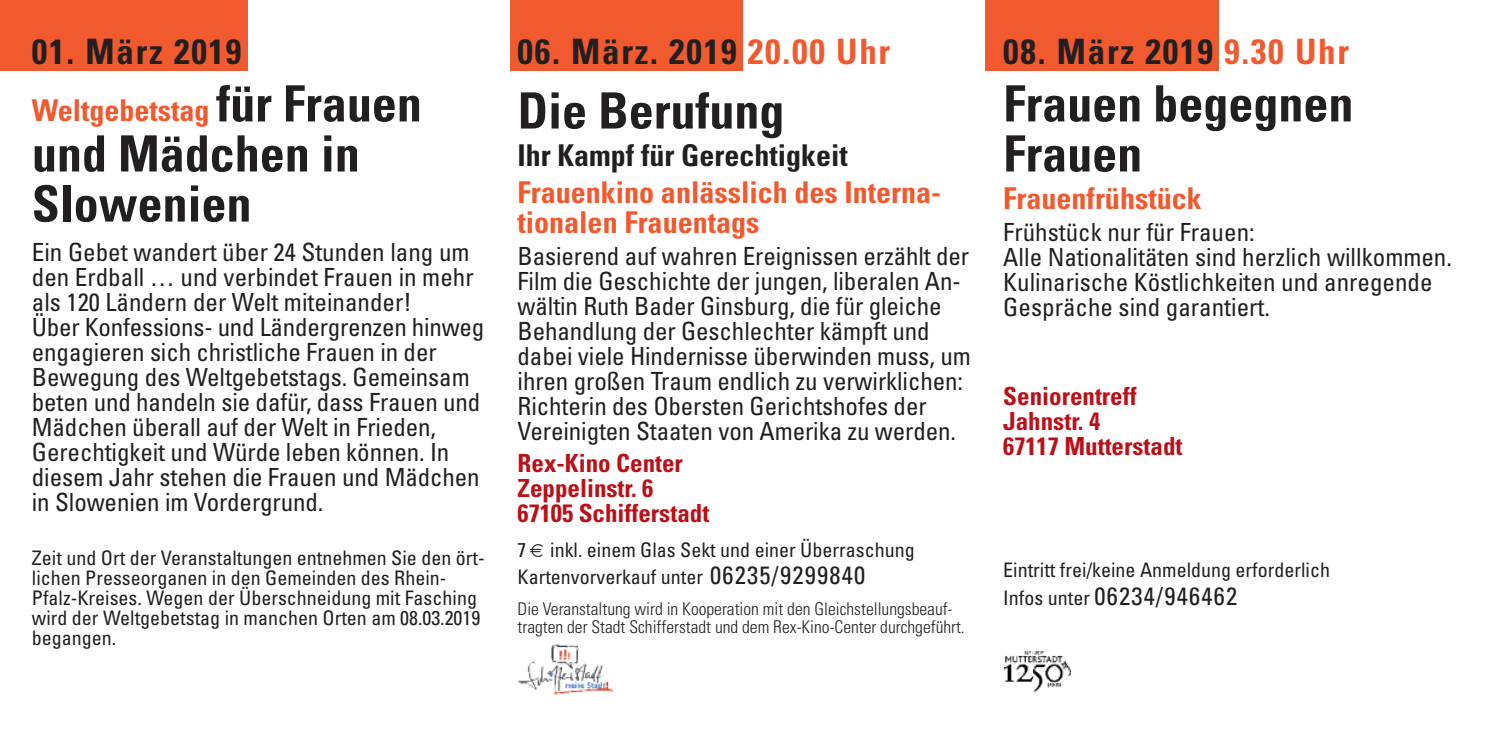
<style>
.page{position:relative;width:1489px;height:745px;background:#fff}
.page>*{position:absolute;margin:0;border:0;box-sizing:border-box;transform-origin:0 0}
.t1{font:700 condensed 50px/50px "Univers";color:#231f20}
.t2{font:700 condensed 35px "Univers";letter-spacing:.05em;color:#231f20}
.t3{font:700 condensed 30px/30px "Univers";color:#f1592f}
.t4{font:700 condensed 30px "Univers";color:#231f20}
.t5{font:condensed 25px/25px "Univers";letter-spacing:-.005em;color:#231f20}
.t6{font:700 condensed 25px/25px "Univers";color:#bb1018}
.t7{font:condensed 25px "Univers";letter-spacing:.05em;color:#231f20}
.t8{font:condensed 20px/20px "Univers";color:#231f20}
.t9{font:300 condensed 17.5px/17.5px "Univers";color:#231f20}
.s1{font-size:50px;color:#231f20}
.s2{color:#f1592f}
.s3{font-size:25px}
.s4{font-size:20px}
</style>
<div class="page">
<div style="left:0;top:0;width:247px;height:71px;background:#f1592f"></div>
<div style="left:510px;top:0;width:232px;height:71px;background:#f1592f"></div>
<div style="left:985px;top:0;width:234px;height:71px;background:#f1592f"></div>
<img style="left:1004px;top:651px;width:66px;height:42px">
<img style="left:518px;top:644px;width:94px;height:51px">
<h2 class="t2" style="left:32px;top:39px;width:211px">01. März 2019</h2>
<p class="t3" style="left:32px;top:98px;width:391px">Weltgebetstag <span class="s1">für Frauen</span></p>
<h1 class="t1" style="left:32px;top:133px;width:329px">und Mädchen in<br>Slowenien</h1>
<p class="t5" style="left:32px;top:241px;width:454px">Ein Gebet wandert über 24 Stunden lang um den Erdball … und verbindet Frauen in mehr als 120 Ländern der Welt miteinander!<br>Über Konfessions- und Ländergrenzen hinweg engagieren sich christliche Frauen in der Bewegung des Weltgebetstags. Gemeinsam beten und handeln sie dafür, dass Frauen und Mädchen überall auf der Welt in Frieden, Gerechtigkeit und Würde leben können. In diesem Jahr stehen die Frauen und Mädchen in Slowenien im Vordergrund.</p>
<p class="t8" style="left:32px;top:549px;width:454px">Zeit und Ort der Veranstaltungen entnehmen Sie den ört&shy;lichen Presseorganen in den Gemeinden des Rhein-Pfalz-Kreises. Wegen der Überschneidung mit Fasching wird der Weltgebetstag in manchen Orten am 08.03.2019 begangen.</p>
<h2 class="t2" style="left:517px;top:39px;width:374px">06. März. 2019 <span class="s2">20.00 Uhr</span></h2>
<h1 class="t1" style="left:517px;top:90px;width:268px">Die Berufung</h1>
<p class="t4" style="left:517px;top:144px;width:331px">Ihr Kampf für Gerechtigkeit</p>
<p class="t3" style="left:517px;top:179px;width:425px">Frauenkino anlässlich des Interna&shy;tionalen Frauentags</p>
<p class="t5" style="left:517px;top:245px;width:454px">Basierend auf wahren Ereignissen erzählt der Film die Geschichte der jungen, liberalen An&shy;wältin Ruth Bader Ginsburg, die für gleiche Behandlung der Geschlechter kämpft und dabei viele Hindernisse überwinden muss, um ihren großen Traum endlich zu verwirklichen:<br>Richterin des Obersten Gerichtshofes der Vereinigten Staaten von Amerika zu werden.</p>
<p class="t6" style="left:517px;top:452px;width:193px">Rex-Kino Center<br>Zeppelinstr. 6<br>67105 Schifferstadt</p>
<p class="t8" style="left:517px;top:537px;width:398px;line-height:27px">7 inkl. einem Glas Sekt und einer Überraschung<br>Kartenvorverkauf unter <span class="s3">06235/9299840</span></p>
<p class="t9" style="left:517px;top:601px;width:449px">Die Veranstaltung wird in Kooperation mit den Gleichstellungsbeauf&shy;tragten der Stadt Schifferstadt und dem Rex-Kino-Center durchgeführt.</p>
<h2 class="t2" style="left:1003px;top:39px;width:347px">08. März 2019 <span class="s2">9.30 Uhr</span></h2>
<h1 class="t1" style="left:1003px;top:83px;width:351px">Frauen begegnen<br>Frauen</h1>
<p class="t3" style="left:1003px;top:185px;width:200px">Frauenfrühstück</p>
<p class="t5" style="left:1003px;top:221px;width:450px">Frühstück nur für Frauen:<br>Alle Nationalitäten sind herzlich willkommen.<br>Kulinarische Köstlichkeiten und anregende Gespräche sind garantiert.</p>
<p class="t6" style="left:1003px;top:385px;width:181px">Seniorentreff<br>Jahnstr. 4<br>67117 Mutterstadt</p>
<p class="t8" style="left:1003px;top:561px;width:328px">Eintritt frei/keine Anmeldung erforderlich</p>
<p class="t7" style="left:1003px;top:586px;width:235px"><span class="s4">Infos unter</span> 06234/946462</p>
</div>
